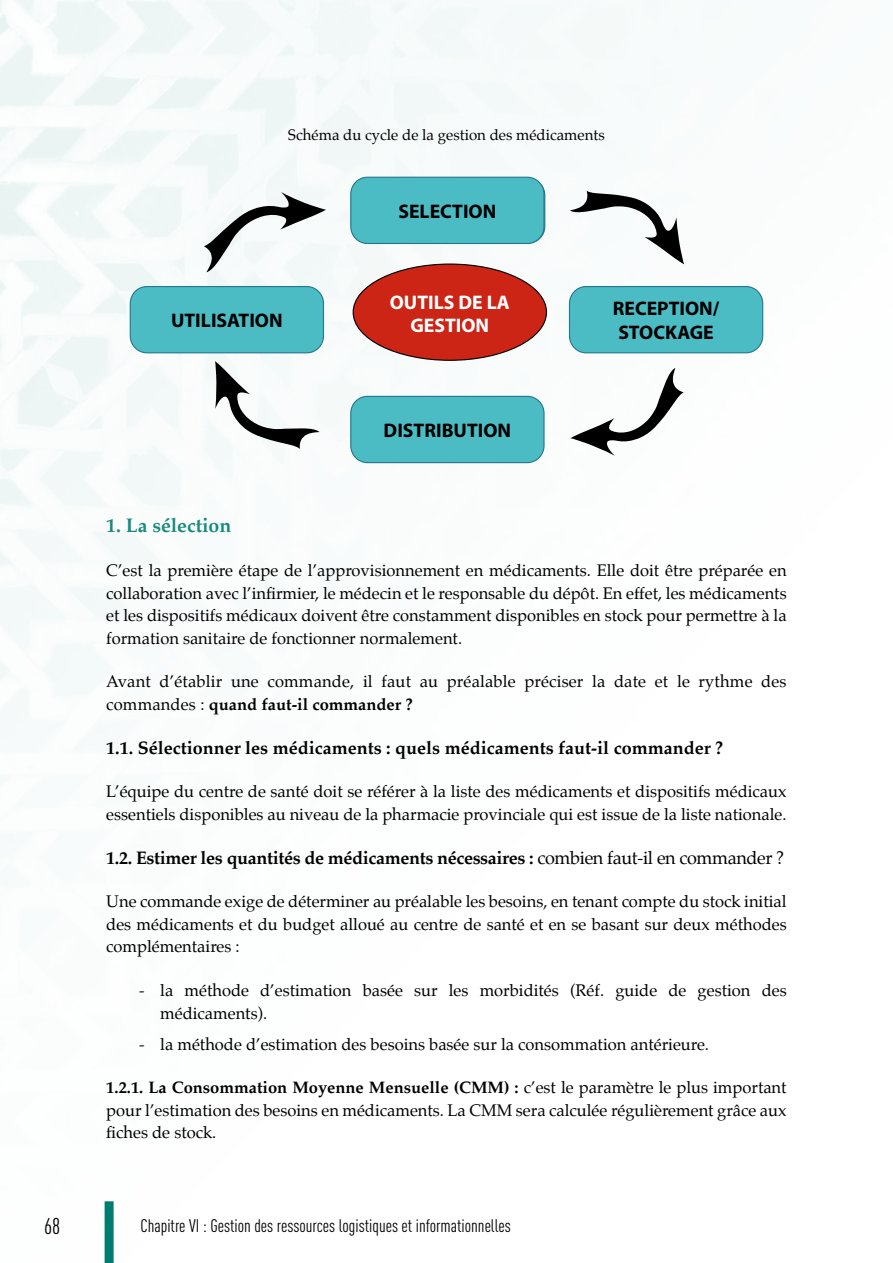
<style>
.page{position:relative;width:893px;height:1263px;background:#fff}
.page>*{position:absolute;margin:0;border:0;box-sizing:border-box;transform-origin:0 0}
.t1{font:condensed 22.5px "DINOT";color:#000}
.t2{font:700 19.65px/23.7px "Myriad Pro";color:#000}
.t3{font:700 19.65px/23.7px "Myriad Pro";color:#fff;text-align:center}
.t4{font:700 19.5px "Palatino";color:#19897d}
.t5{font:700 18px "Palatino";letter-spacing:-.02em;color:#000}
.t6{font:700 18px "Palatino";color:#000}
.t7{font:condensed 18px "DINOT";color:#000}
.t8{font:16.5px/22.5px "Palatino";color:#000;text-align:justify}
.t9{font:15px "Palatino";color:#000}
.s1{font-weight:700}
.s2{font-weight:400}
</style>
<div class="page">
<img style="left:0;top:0;width:764px;height:1263px">
<div style="left:105px;top:1201px;width:9px;height:62px;background:#007b6f"></div>
<svg style="left:204px;top:192px;width:122px;height:80px"></svg>
<svg style="left:570px;top:191px;width:114px;height:73px"></svg>
<svg style="left:570px;top:368px;width:114px;height:88px"></svg>
<svg style="left:215px;top:361px;width:105px;height:88px"></svg>
<div style="left:351px;top:177px;width:193px;height:66px;background:#4bbcc4;border-radius:17px"></div>
<div style="left:350px;top:177px;width:195px;height:67px;border:1px solid #257891;border-radius:17px"></div>
<div style="left:351px;top:396px;width:193px;height:67px;background:#4bbcc4;border-radius:17px"></div>
<div style="left:350px;top:396px;width:195px;height:67px;border:1px solid #257891;border-radius:17px"></div>
<div style="left:130px;top:287px;width:193px;height:66px;background:#4bbcc4;border-radius:17px"></div>
<div style="left:130px;top:286px;width:194px;height:67px;border:1px solid #257891;border-radius:17px"></div>
<div style="left:569px;top:287px;width:194px;height:66px;background:#4bbcc4;border-radius:17px"></div>
<div style="left:569px;top:286px;width:194px;height:67px;border:1px solid #257891;border-radius:17px"></div>
<div style="left:353px;top:264px;width:193px;height:96px;background:#cc2516;border-radius:50%"></div>
<p class="t9" style="left:288px;top:122px;width:318px">Schéma du cycle de la gestion des médicaments</p>
<p class="t2" style="left:398px;top:198px;width:99px">SELECTION</p>
<p class="t3" style="left:390px;top:290px;width:122px">OUTILS DE LA<br>GESTION</p>
<p class="t2" style="left:171px;top:308px;width:113px">UTILISATION</p>
<p class="t2" style="left:613px;top:296px;width:108px">RECEPTION/<br>STOCKAGE</p>
<p class="t2" style="left:384px;top:418px;width:129px">DISTRIBUTION</p>
<p class="t4" style="left:106px;top:509px;width:127px">1. La sélection</p>
<p class="t8" style="left:106px;top:559px;width:682px">C’est la première étape de l’approvisionnement en médicaments. Elle doit être préparée en collaboration avec l’infirmier, le médecin et le responsable du dépôt. En effet, les médicaments et les dispositifs médicaux doivent être constamment disponibles en stock pour permettre à la formation sanitaire de fonctionner normalement.</p>
<p class="t8" style="left:106px;top:670px;width:682px">Avant d’établir une commande, il faut au préalable préciser la date et le rythme des commandes : <span class="s1">quand faut-il commander ?</span></p>
<p class="t6" style="left:106px;top:732px;width:618px">1.1. Sélectionner les médicaments : quels médicaments faut-il commander ?</p>
<p class="t8" style="left:106px;top:780px;width:682px">L’équipe du centre de santé doit se référer à la liste des médicaments et dispositifs médicaux essentiels disponibles au niveau de la pharmacie provinciale qui est issue de la liste nationale.</p>
<p class="t5" style="left:106px;top:842px;width:679px">1.2. Estimer les quantités de médicaments nécessaires : <span class="s2">combien faut-il en commander ?</span></p>
<p class="t8" style="left:106px;top:890px;width:682px">Une commande exige de déterminer au préalable les besoins, en tenant compte du stock initial des médicaments et du budget alloué au centre de santé et en se basant sur deux méthodes complémentaires :</p>
<p class="t8" style="left:160px;top:979px;width:628px;text-indent:-21px">- la méthode d’estimation basée sur les morbidités (Réf. guide de gestion des médicaments).</p>
<p class="t8" style="left:139px;top:1033px;width:572px">- la méthode d’estimation des besoins basée sur la consommation antérieure.</p>
<p class="t8" style="left:106px;top:1076px;width:682px"><span class="s1">1.2.1. La Consommation Moyenne Mensuelle (CMM) :</span> c’est le paramètre le plus important pour l’estimation des besoins en médicaments. La CMM sera calculée régulièrement grâce aux fiches de stock.</p>
<h1 class="t1" style="left:44px;top:1213px;width:18px">68</h1>
<p class="t7" style="left:141px;top:1215px;width:372px">Chapitre VI : Gestion des ressources logistiques et informationnelles</p>
</div>
